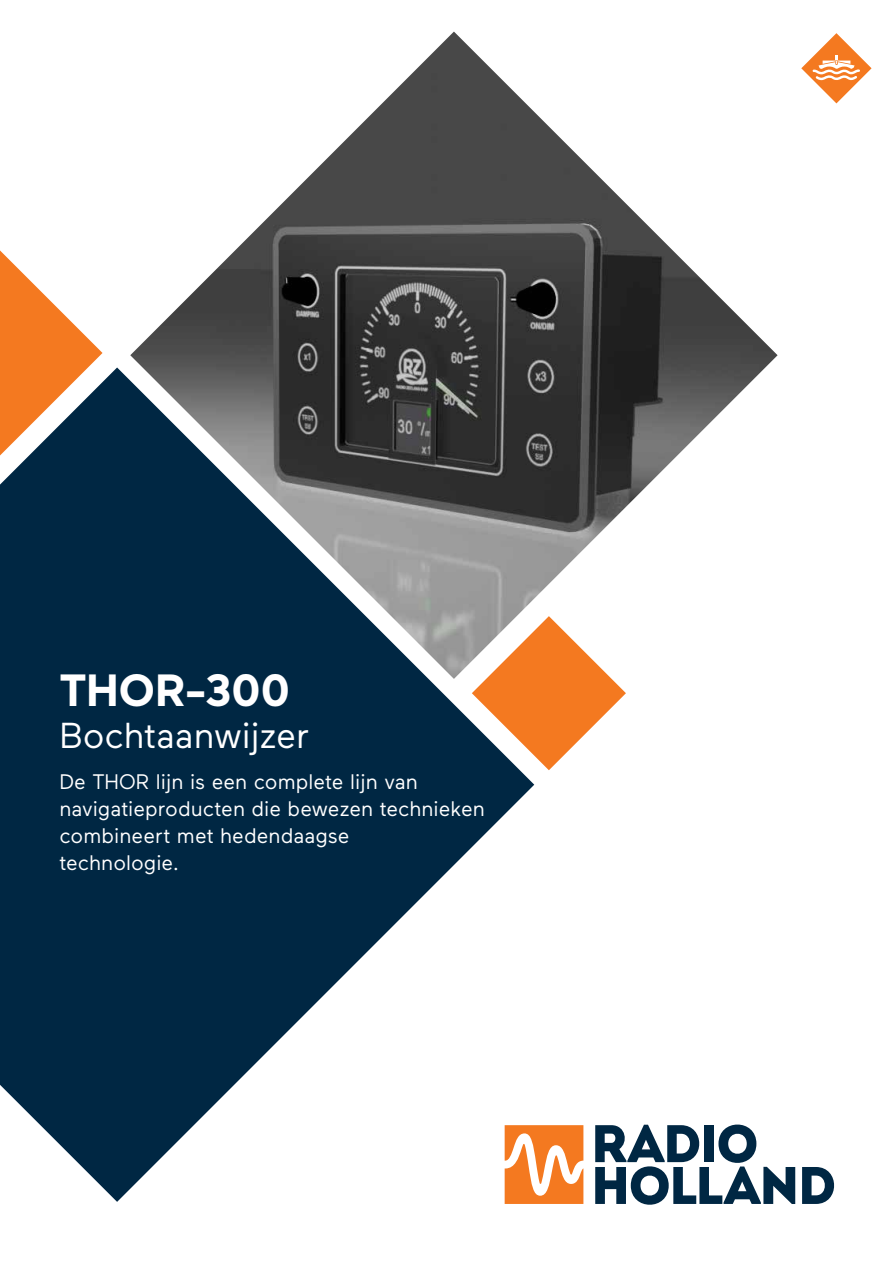
<style>
.page{position:relative;width:893px;height:1263px;background:#fff}
.page>*{position:absolute;margin:0;border:0;box-sizing:border-box;transform-origin:0 0}
.t1{font:700 45px "Maax";color:#fff}
.t2{font:36px "Maax";letter-spacing:-.01em;color:#fff}
.t3{font:21px/27px "Maax";color:#fff}
</style>
<div class="page">
<svg style="left:595px;top:1124px;width:200px;height:81px"></svg>
<svg style="left:802px;top:1167px;width:33px;height:37px"></svg>
<svg style="left:505px;top:1125px;width:78px;height:79px"></svg>
<svg style="left:534px;top:679px;width:92px;height:91px"></svg>
<svg style="left:0;top:367px;width:534px;height:835px;fill:#002743"></svg>
<svg style="left:0;top:250px;width:103px;height:205px"></svg>
<img style="left:130px;top:32px;width:648px;height:647px">
<svg style="left:801px;top:33px;width:70px;height:70px"></svg>
<h1 class="t1" style="left:60px;top:666px;width:232px">THOR-300</h1>
<h2 class="t2" style="left:60px;top:716px;width:251px">Bochtaanwijzer</h2>
<p class="t3" style="left:60px;top:768px;width:427px">De THOR lijn is een complete lijn van navigatieproducten die bewezen technieken combineert met hedendaagse<br>technologie.</p>
</div>
